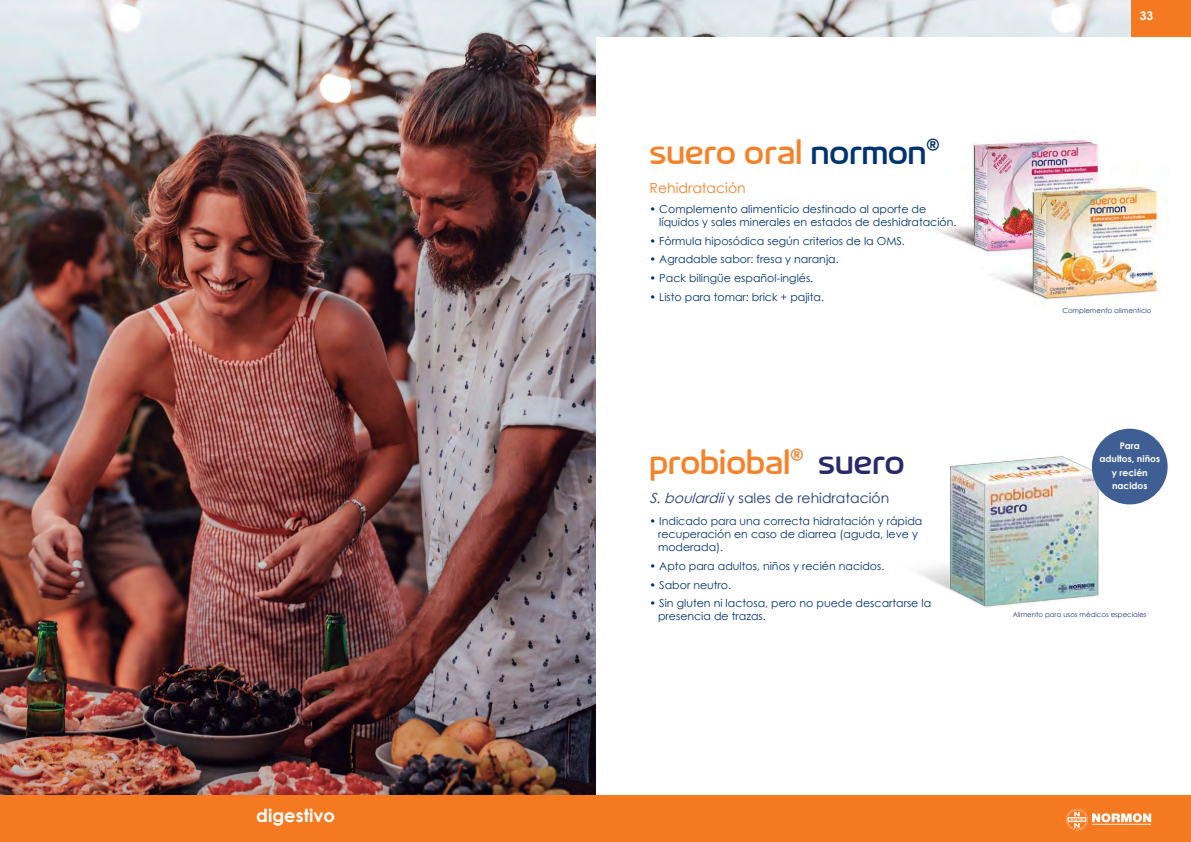
<style>
.page{position:relative;width:1191px;height:842px;background:#fff}
.page>*{position:absolute;margin:0;border:0;box-sizing:border-box;transform-origin:0 0}
.t1{font:36px "Spaceota";color:#f58229}
.t2{font:36px "Spaceota";color:#f5832c}
.t3{font:700 18px "Century Gothic";color:#fff}
.t4{font:14px "Century Gothic";color:#233977}
.t5{font:14px "Century Gothic";color:#f58229}
.t6{font:700 12px "Century Gothic";color:#fff}
.t7{font:11px/13px "Century Gothic";color:#003471}
.t8{font:700 9.1px/13.5px "Century Gothic";color:#fff;text-align:center}
.t9{font:7px "Century Gothic";color:#233977}
.s1{color:#003471}
.s2{color:#2a2869}
.s3{font-style:italic}
</style>
<div class="page">
<img style="left:0;top:0;width:596px;height:795px">
<img style="left:595px;top:0;width:536px;height:37px">
<div style="left:0;top:795px;width:1191px;height:47px;background:#f47920"></div>
<div style="left:1131px;top:0;width:60px;height:37px;background:#f47920"></div>
<img style="left:919px;top:456px;width:180px;height:151px">
<div style="left:1091px;top:429px;width:76px;height:75px;background:#3f5f94;border-radius:50%"></div>
<svg style="left:1066px;top:808px;width:85px;height:22px"></svg>
<img style="left:934px;top:139px;width:234px;height:163px">
<h2 class="t3" style="left:256px;top:801px;width:80px">digestivo</h2>
<h1 class="t1" style="left:649px;top:139px;width:292px">suero oral <span class="s1">normon</span><sup>®</sup></h1>
<p class="t5" style="left:649px;top:178px;width:98px">Rehidratación</p>
<p class="t7" style="left:659px;top:202px;width:299px;text-indent:-10px">• Complemento alimenticio destinado al aporte de líquidos y sales minerales en estados de deshidratación.</p>
<p class="t7" style="left:649px;top:234px;width:257px">• Fórmula hiposódica según criterios de la OMS.</p>
<p class="t7" style="left:649px;top:253px;width:191px">• Agradable sabor: fresa y naranja.</p>
<p class="t7" style="left:649px;top:271px;width:165px">• Pack bilingüe español-inglés.</p>
<p class="t7" style="left:649px;top:290px;width:176px">• Listo para tomar: brick + pajita.</p>
<h1 class="t2" style="left:649px;top:449px;width:256px">probiobal<sup>®</sup> <span class="s2">suero</span></h1>
<p class="t4" style="left:649px;top:488px;width:241px"><span class="s3">S.boulardii</span>y sales de rehidratación</p>
<p class="t7" style="left:658px;top:515px;width:266px;text-indent:-9px">• Indicado para una correcta hidratación y rápida recuperación en caso de diarrea (aguda, leve y moderada).</p>
<p class="t7" style="left:649px;top:559px;width:236px">• Apto para adultos, niños y recién nacidos.</p>
<p class="t7" style="left:649px;top:578px;width:83px">• Sabor neutro.</p>
<p class="t7" style="left:658px;top:597px;width:275px;text-indent:-9px">• Sin gluten ni lactosa, pero no puede descartarse la presencia de trazas.</p>
<p class="t6" style="left:1139px;top:7px;width:15px">33</p>
<p class="t9" style="left:1062px;top:305px;width:91px">Complemento alimenticio</p>
<p class="t8" style="left:1099px;top:438px;width:62px">Para<br>adultos, niños y recién nacidos</p>
<p class="t9" style="left:1012px;top:610px;width:135px">Alimento para usos médicos especiales</p>
</div>
